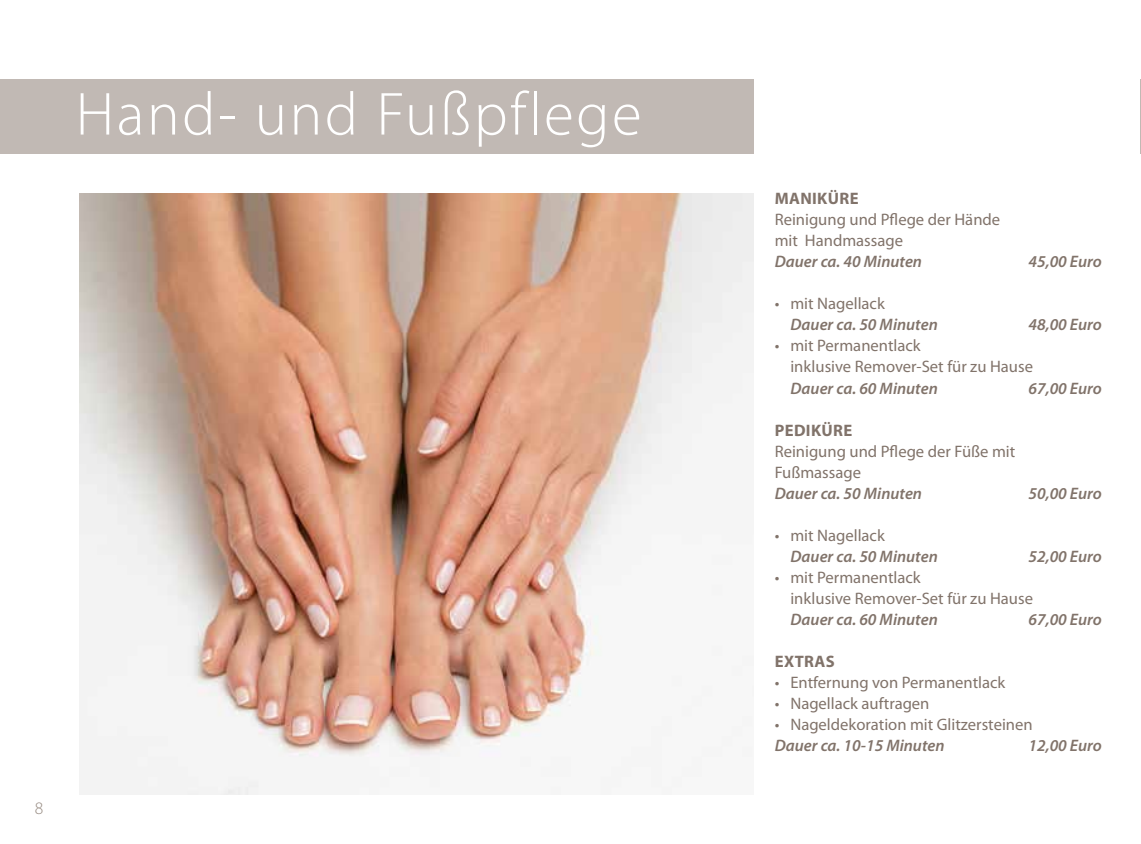
<style>
.page{position:relative;width:1141px;height:844px;background:#fff}
.page>*{position:absolute;margin:0;border:0;box-sizing:border-box;transform-origin:0 0}
.t1{font:300 61.25px "Myriad Pro";letter-spacing:.04em;color:#fff}
.t2{font:300 17.5px "Myriad Pro";color:#978b82}
.t3{font:16.62px/21px "Myriad Pro";color:#81736a}
.t4{font:italic 600 16.62px "Myriad Pro";color:#81736a}
.t5{font:700 16.62px "Myriad Pro";letter-spacing:.02em;color:#81736a}
</style>
<div class="page">
<img style="left:79px;top:193px;width:675px;height:601px">
<div style="left:0;top:79px;width:754px;height:75px;background:#c1b9b4"></div>
<hr style="left:1140px;top:79px;width:1px;height:75px;background:#c1b9b4">
<h1 class="t1" style="left:76px;top:77px;width:568px">Hand- und Fußpflege</h1>
<p class="t2" style="left:35px;top:797px;width:10px">8</p>
<p class="t5" style="left:775px;top:188px;width:85px">MANIKÜRE</p>
<p class="t3" style="left:775px;top:209px;width:227px">Reinigung und Pflege der Hände mit Handmassage</p>
<p class="t4" style="left:775px;top:251px;width:149px">Dauer ca. 40 Minuten</p>
<p class="t4" style="left:1028px;top:251px;width:75px">45,00 Euro</p>
<p class="t3" style="left:775px;top:293px;width:112px">• mit Nagellack</p>
<p class="t4" style="left:790px;top:314px;width:149px">Dauer ca. 50 Minuten</p>
<p class="t4" style="left:1028px;top:314px;width:75px">48,00 Euro</p>
<p class="t3" style="left:790px;top:335px;width:244px;text-indent:-16px">• mit Permanentlack<br>inklusive Remover-Set für zu Hause</p>
<p class="t4" style="left:790px;top:377px;width:149px">Dauer ca. 60 Minuten</p>
<p class="t4" style="left:1028px;top:377px;width:75px">67,00 Euro</p>
<p class="t5" style="left:775px;top:419px;width:79px">PEDIKÜRE</p>
<p class="t3" style="left:775px;top:440px;width:242px">Reinigung und Pflege der Füße mit<br>Fußmassage</p>
<p class="t4" style="left:775px;top:482px;width:149px">Dauer ca. 50 Minuten</p>
<p class="t4" style="left:1028px;top:482px;width:75px">50,00 Euro</p>
<p class="t3" style="left:775px;top:524px;width:112px">• mit Nagellack</p>
<p class="t4" style="left:790px;top:545px;width:149px">Dauer ca. 50 Minuten</p>
<p class="t4" style="left:1028px;top:545px;width:75px">52,00 Euro</p>
<p class="t3" style="left:790px;top:566px;width:244px;text-indent:-16px">• mit Permanentlack<br>inklusive Remover-Set für zu Hause</p>
<p class="t4" style="left:790px;top:608px;width:149px">Dauer ca. 60 Minuten</p>
<p class="t4" style="left:1028px;top:608px;width:75px">67,00 Euro</p>
<p class="t5" style="left:775px;top:650px;width:61px">EXTRAS</p>
<p class="t3" style="left:775px;top:671px;width:232px">• Entfernung von Permanentlack</p>
<p class="t3" style="left:775px;top:692px;width:156px">• Nagellack auftragen</p>
<p class="t3" style="left:775px;top:713px;width:260px">• Nageldekoration mit Glitzersteinen</p>
<p class="t4" style="left:775px;top:734px;width:171px">Dauer ca. 10-15 Minuten</p>
<p class="t4" style="left:1028px;top:734px;width:75px">12,00 Euro</p>
</div>
